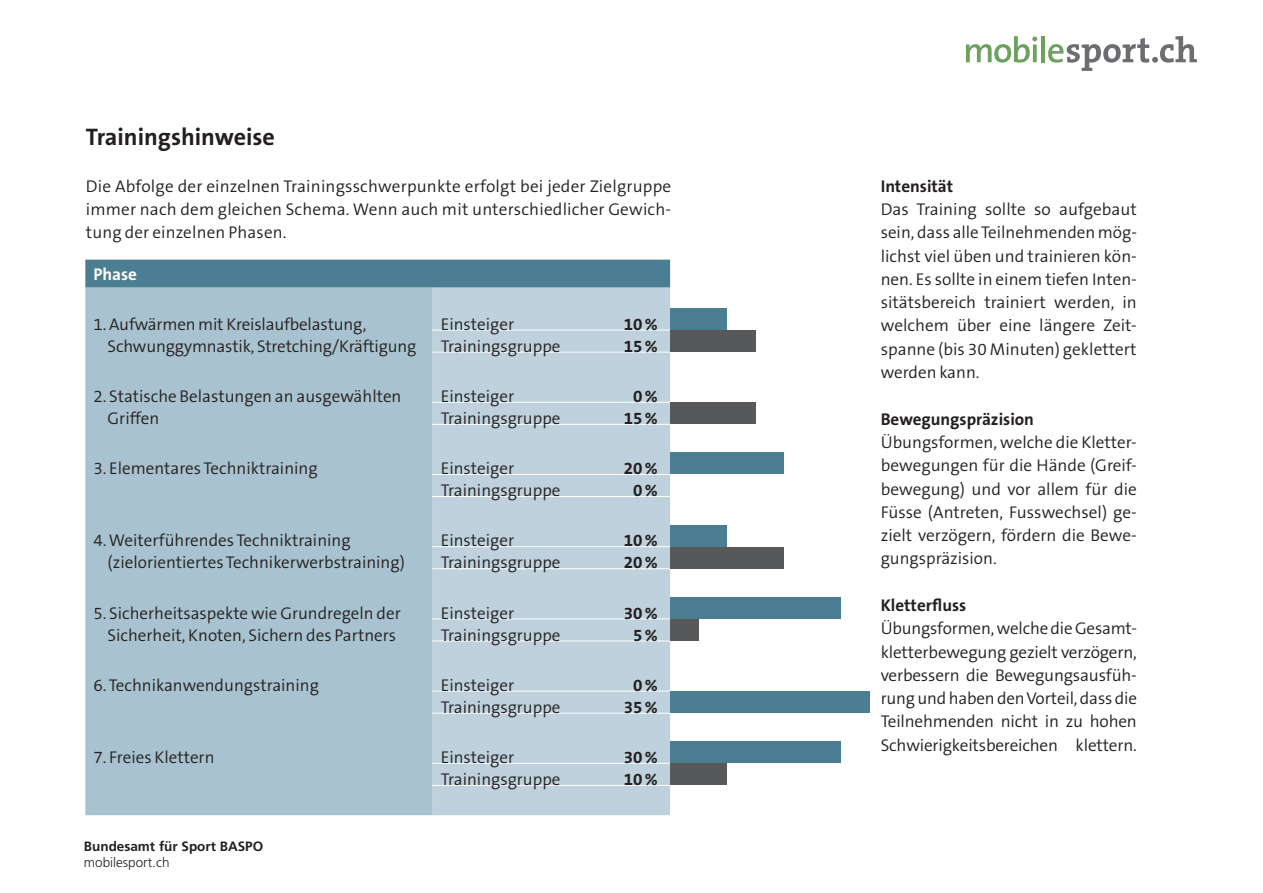
<style>
.page{position:relative;width:1263px;height:893px;background:#fff}
.page>*{position:absolute;margin:0;border:0;box-sizing:border-box;transform-origin:0 0}
.t1{font:700 24.15px "The Sans B7";color:#231f20}
.t2{font:300 17.1px/23.2px "The Sans B4";color:#231f20;text-align:justify}
.t3{font:700 17.1px "The Sans B7";color:#231f20}
.t4{font:700 17.1px "The Sans B7";color:#fff}
.t5{font:700 13.5px "Frutiger LT";color:#231f20}
.t6{font:300 13.5px "Frutiger LT";color:#231f20}
</style>
<div class="page">
<svg style="left:966px;top:36px;width:71px;height:27px"></svg>
<hr style="left:1041px;top:36px;width:4px;height:26px;background:#6ea060">
<svg style="left:1048px;top:36px;width:149px;height:35px"></svg>
<svg style="left:85px;top:259px;width:785px;height:555px"></svg>
<h1 class="t1" style="left:86px;top:124px;width:191px">Trainingshinweise</h1>
<p class="t2" style="left:86px;top:175px;width:587px">Die Abfolge der einzelnen Trainingsschwerpunkte erfolgt bei jeder Zielgruppe immer nach dem gleichen Schema. Wenn auch mit unterschiedlicher Gewich&shy;tung der einzelnen Phasen.</p>
<p class="t4" style="left:93px;top:265px;width:45px">Phase</p>
<p class="t2" style="left:108px;top:314px;width:310px;line-height:22px;text-indent:-14px">1. Aufwärmen mit Kreislaufbelastung,<br>Schwunggymnastik, Stretching/Kräftigung</p>
<p class="t2" style="left:441px;top:313px;width:75px">Einsteiger</p>
<p class="t3" style="left:624px;top:315px;width:35px">10%</p>
<p class="t2" style="left:441px;top:335px;width:121px">Trainingsgruppe</p>
<p class="t3" style="left:624px;top:337px;width:35px">15%</p>
<p class="t2" style="left:108px;top:386px;width:295px;line-height:22px;text-indent:-14px">2. Statische Belastungen an ausgewählten<br>Griffen</p>
<p class="t2" style="left:441px;top:386px;width:75px">Einsteiger</p>
<p class="t3" style="left:633px;top:387px;width:26px">0%</p>
<p class="t2" style="left:441px;top:408px;width:121px">Trainingsgruppe</p>
<p class="t3" style="left:624px;top:409px;width:35px">15%</p>
<p class="t2" style="left:93px;top:458px;width:226px">3. Elementares Techniktraining</p>
<p class="t2" style="left:441px;top:458px;width:75px">Einsteiger</p>
<p class="t3" style="left:624px;top:459px;width:35px">20%</p>
<p class="t2" style="left:441px;top:480px;width:121px">Trainingsgruppe</p>
<p class="t3" style="left:633px;top:481px;width:26px">0%</p>
<p class="t2" style="left:108px;top:531px;width:299px;line-height:22px;text-indent:-14px">4. Weiterführendes Techniktraining (zielorientiertes Technikerwerbstraining)</p>
<p class="t2" style="left:441px;top:530px;width:75px">Einsteiger</p>
<p class="t3" style="left:624px;top:532px;width:35px">10%</p>
<p class="t2" style="left:441px;top:552px;width:121px">Trainingsgruppe</p>
<p class="t3" style="left:624px;top:554px;width:35px">20%</p>
<p class="t2" style="left:93px;top:603px;width:309px;line-height:22px;text-align:center">5. Sicherheitsaspekte wie Grundregeln der<br>Sicherheit, Knoten, Sichern des Partners</p>
<p class="t2" style="left:441px;top:602px;width:75px">Einsteiger</p>
<p class="t3" style="left:624px;top:604px;width:35px">30%</p>
<p class="t2" style="left:441px;top:624px;width:121px">Trainingsgruppe</p>
<p class="t3" style="left:633px;top:626px;width:26px">5%</p>
<p class="t2" style="left:93px;top:674px;width:227px">6. Technikanwendungstraining</p>
<p class="t2" style="left:441px;top:674px;width:75px">Einsteiger</p>
<p class="t3" style="left:633px;top:676px;width:26px">0%</p>
<p class="t2" style="left:441px;top:696px;width:121px">Trainingsgruppe</p>
<p class="t3" style="left:624px;top:698px;width:35px">35%</p>
<p class="t2" style="left:93px;top:747px;width:123px">7. Freies Klettern</p>
<p class="t2" style="left:441px;top:747px;width:75px">Einsteiger</p>
<p class="t3" style="left:624px;top:748px;width:35px">30%</p>
<p class="t2" style="left:441px;top:769px;width:121px">Trainingsgruppe</p>
<p class="t3" style="left:624px;top:770px;width:35px">10%</p>
<p class="t5" style="left:84px;top:839px;width:181px">Bundesamt für Sport BASPO</p>
<p class="t6" style="left:84px;top:855px;width:87px">mobilesport.ch</p>
<p class="t3" style="left:881px;top:177px;width:74px">Intensität</p>
<p class="t2" style="left:881px;top:199px;width:258px">Das Training sollte so aufgebaut sein, dass alle Teilnehmenden mög&shy;lichst viel üben und trainieren kön&shy;nen. Es sollte in einem tiefen Inten&shy;sitätsbereich trainiert werden, in welchem über eine längere Zeit&shy;spanne (bis 30 Minuten) geklettert werden kann.</p>
<p class="t3" style="left:881px;top:410px;width:155px">Bewegungspräzision</p>
<p class="t2" style="left:881px;top:432px;width:258px">Übungsformen, welche die Kletter&shy;bewegungen für die Hände (Greif&shy;bewegung) und vor allem für die Füsse (Antreten, Fusswechsel) ge&shy;zielt verzögern, fördern die Bewe&shy;gungspräzision.</p>
<p class="t3" style="left:881px;top:596px;width:87px">Kletterfluss</p>
<p class="t2" style="left:881px;top:618px;width:258px">Übungsformen, welche die Gesamt&shy;kletterbewegung gezielt verzögern, verbessern die Bewegungsausfüh&shy;rung und haben den Vorteil, dass die Teilnehmenden nicht in zu hohen Schwierigkeitsbereichen klettern.</p>
</div>
